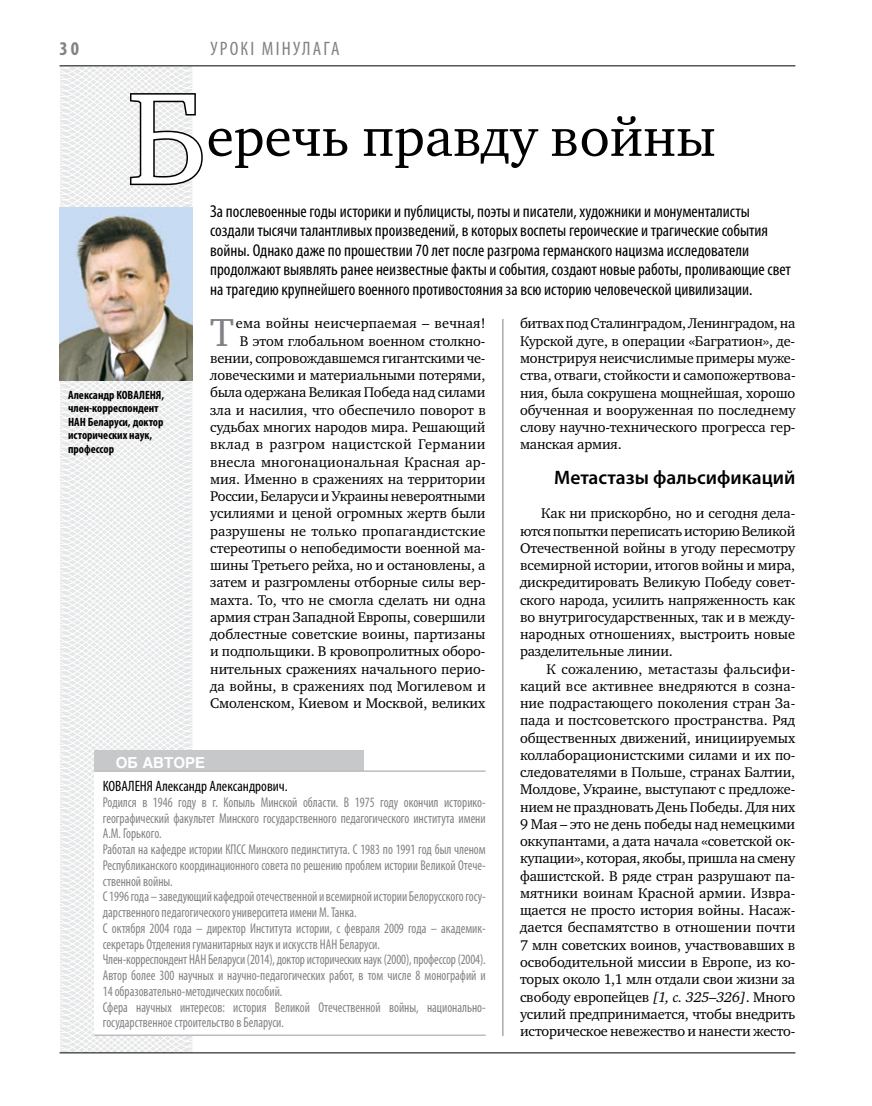
<style>
.page{position:relative;width:872px;height:1106px;background:#fff}
.page>*{position:absolute;margin:0;border:0;box-sizing:border-box;transform-origin:0 0}
.t1{font:132.6px "Charter C";color:#fff}
.t2{font:55.5px "Charter C";color:#000}
.t3{font:40.05px "Charter C";color:#808285}
.t4{font:600 19.5px "Myriad Pro";color:#000}
.t5{font:condensed 19.5px "Myriad Pro";letter-spacing:.11em;color:#808285}
.t6{font:700 condensed 19.5px "Myriad Pro";color:#808285}
.t7{font:condensed 17.25px/19.5px "Myriad Pro";color:#000}
.t8{font:condensed 15px "Myriad Pro";color:#000}
.t9{font:700 15px "Helios";color:#fff}
.t10{font:14.4px/17.2px "Charter C";letter-spacing:-.01em;color:#000;text-align:justify}
.t11{font:condensed 14.25px/15.8px "Myriad Pro";color:#808285;scale:.9 1}
.t12{font:700 condensed 12px/13.5px "Myriad Pro";color:#000}
.s1{font-style:italic}
</style>
<div class="page">
<svg style="left:59px;top:65px;width:192px;height:989px"></svg>
<hr style="left:60px;top:1052px;width:735px;height:1px;background:#000">
<hr style="left:60px;top:65px;width:735px;height:1px;background:#000">
<hr style="left:502px;top:319px;width:1px;height:717px;background:#808285">
<svg style="left:128px;top:92px;width:76px;height:95px"></svg>
<img style="left:60px;top:208px;width:133px;height:172px">
<div style="left:94px;top:750px;width:270px;height:23px;background:#c6c8ca"></div>
<div style="left:94px;top:771px;width:392px;height:265px;background:#fff"></div>
<hr style="left:94px;top:1034px;width:392px;height:2px;background:#bcbdc0">
<hr style="left:94px;top:770px;width:391px;height:2px;background:#bcbdc0">
<h3 class="t6" style="left:60px;top:37px;width:21px">30</h3>
<h3 class="t5" style="left:210px;top:37px;width:131px">Урокі мінулага</h3>
<h1 class="t1" style="left:127px;top:65px;width:81px">Б</h1>
<h2 class="t2" style="left:207px;top:106px;width:510px">еречь правду войны</h2>
<p class="t7" style="left:210px;top:201px;width:582px">За послевоенные годы историки и публицисты, поэты и писатели, художники и монументалисты создали тысячи талантливых произведений, в которых воспеты героические и трагические события войны. Однако даже по прошествии 70 лет после разгрома германского нацизма исследователи продолжают выявлять ранее неизвестные факты и события, создают новые работы, проливающие свет на трагедию крупнейшего военного противостояния за всю историю человеческой цивилизации.</p>
<p class="t10" style="left:210px;top:315px;width:277px;text-align:right">ема войны неисчерпаемая – вечная!<br>В этом глобальном военном столкно&shy;вении, сопровождавшемся гигантскими че&shy;ловеческими и материальными потерями, была одержана Великая Победа над силами зла и насилия, что обеспечило поворот в судьбах многих народов мира. Решающий вклад в разгром нацистской Германии внесла многонациональная Красная ар&shy;мия. Именно в сражениях на территории России, Беларуси и Украины невероятными усилиями и ценой огромных жертв были разрушены не только пропагандистские стереотипы о непобедимости военной ма&shy;шины Третьего рейха, но и остановлены, а затем и разгромлены отборные силы вер&shy;махта. То, что не смогла сделать ни одна армия стран Западной Европы, совершили доблестные советские воины, партизаны и подпольщики. В кровопролитных оборо&shy;нительных сражениях начального перио&shy;да войны, в сражениях под Могилевом и Смоленском, Киевом и Москвой, великих</p>
<p class="t10" style="left:520px;top:315px;width:277px">битвах под Сталинградом, Ленинградом, на Курской дуге, в операции «Багратион», де&shy;монстрируя неисчислимые примеры муже&shy;ства, отваги, стойкости и самопожертвова&shy;ния, была сокрушена мощнейшая, хорошо обученная и вооруженная по последнему слову научно-технического прогресса гер&shy;манская армия.</p>
<h3 class="t3" style="left:210px;top:310px;width:25px">Т</h3>
<p class="t12" style="left:68px;top:388px;width:98px">Александр КОВАЛЕНЯ, член-корреспондент<br>НАН Беларуси, доктор исторических наук, профессор</p>
<h3 class="t4" style="left:554px;top:465px;width:243px">Метастазы фальсификаций</h3>
<p class="t10" style="left:520px;top:505px;width:277px;text-indent:21px">Как ни прискорбно, но и сегодня дела&shy;ются попытки переписать историю Великой Отечественной войны в угоду пересмотру всемирной истории, итогов войны и мира, дискредитировать Великую Победу совет&shy;ского народа, усилить напряженность как во внутригосударственных, так и в между&shy;народных отношениях, выстроить новые разделительные линии.</p>
<p class="t10" style="left:520px;top:660px;width:277px;text-indent:27px">К сожалению, метастазы фальсифи&shy;каций все активнее внедряются в созна&shy;ние подрастающего поколения стран За&shy;пада и постсоветского пространства. Ряд общественных движений, инициируемых коллаборационистскими силами и их по&shy;следователями в Польше, странах Балтии, Молдове, Украине, выступают с предложе&shy;нием не праздновать День Победы. Для них 9 Мая – это не день победы над немецкими оккупантами, а дата начала «советской ок&shy;купации», которая, якобы, пришла на смену фашистской. В ряде стран разрушают па&shy;мятники воинам Красной армии. Извра&shy;щается не просто история войны. Насаж&shy;дается беспамятство в отношении почти 7 млн советских воинов, участвовавших в освободительной миссии в Европе, из ко&shy;торых около 1,1 млн отдали свои жизни за свободу европейцев <span class="s1">[1, с. 325–326]</span>. Много усилий предпринимается, чтобы внедрить историческое невежество и нанести жесто-</p>
<p class="t9" style="left:116px;top:753px;width:91px">об авторе</p>
<p class="t8" style="left:103px;top:777px;width:186px">КОВАЛ ЕНЯ Александр Александрович.</p>
<p class="t11" style="left:103px;top:794px;width:427px">Родился в 1946 году в г. Копыль Минской области. В 1975 году окончил историко&shy;географический факультет Минского государственного педагогического института имени А.М. Горького.<br>Работал на кафедре истории КПСС Минского пединститута. С 1983 по 1991 год был членом Республиканского координационного совета по решению проблем истории Великой Отече&shy;ственной войны.<br>С 1996 года – заведующий кафедрой отечественной и всемирной истории Белорусского госу&shy;дарственного педагогического университета имени М. Танка.<br>С октября 2004 года – директор Института истории, с февраля 2009 года – академик&shy;секретарь Отделения гуманитарных наук и искусств НАН Беларуси.<br>Член-корреспондент НАН Беларуси (2014), доктор исторических наук (2000), профессор (2004).<br>Автор более 300 научных и научно-педагогических работ, в том числе 8 монографий и 14 образовательно-методических пособий.<br>Сфера научных интересов: история Великой Отечественной войны, национально&shy;государственное строительство в Беларуси.</p>
</div>
